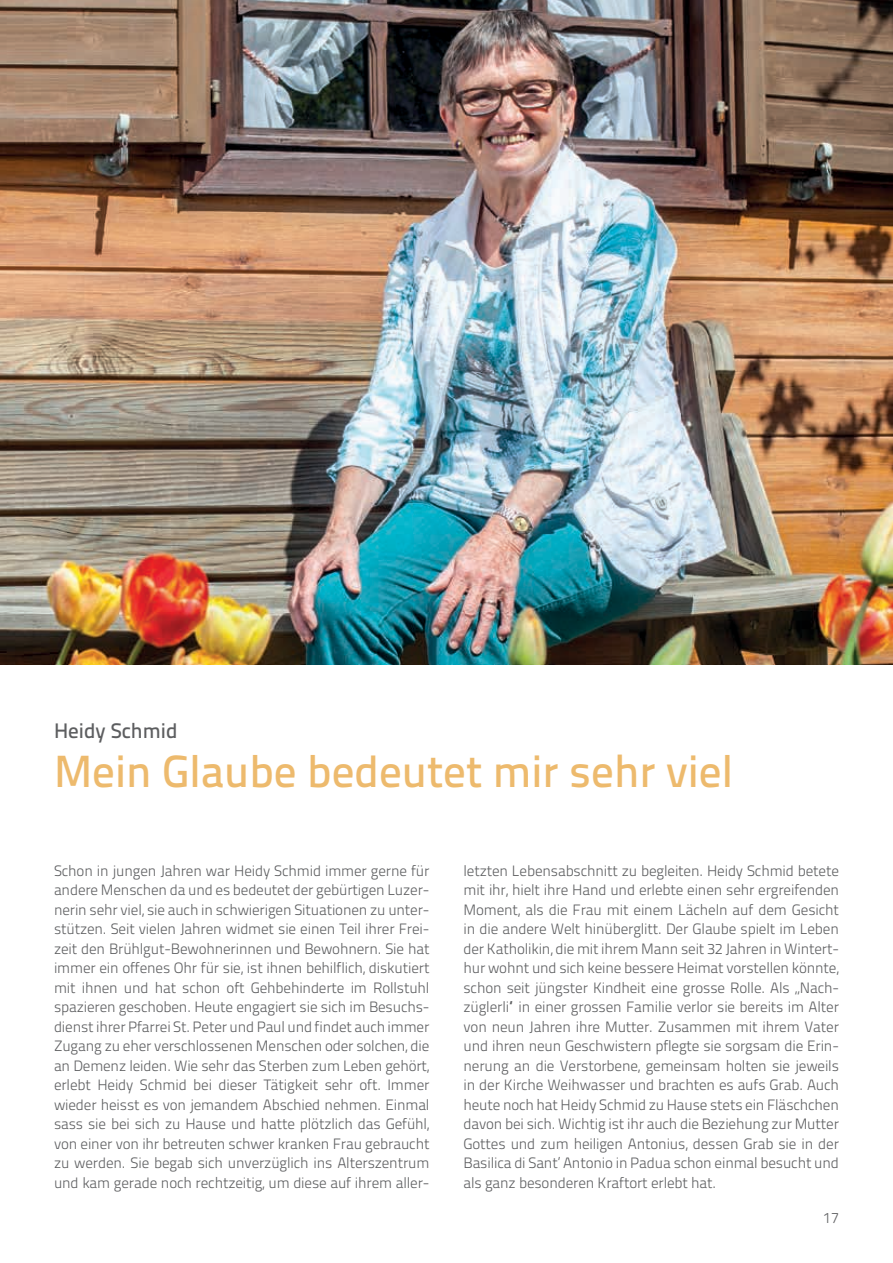
<style>
.page{position:relative;width:893px;height:1263px;background:#fff}
.page>*{position:absolute;margin:0;border:0;box-sizing:border-box;transform-origin:0 0}
.t1{font:500 45px "Titillium Text 22 L";color:#edba6d}
.t2{font:500 21px "Titillium Text 22 L";color:#5d5e60}
.t3{font:300 15px/19.5px "Titillium Text 22 L";letter-spacing:-.01em;color:#5d5e60;text-align:justify}
</style>
<div class="page">
<img style="left:1px;top:0;width:892px;height:664px">
<img style="left:0;top:0;width:1px;height:664px">
<h2 class="t2" style="left:54px;top:714px;width:125px">Heidy Schmid</h2>
<h1 class="t1" style="left:54px;top:737px;width:680px">Mein Glaube bedeutet mir sehr viel</h1>
<p class="t3" style="left:54px;top:860px;width:377px">Schon in jungen Jahren war Heidy Schmid immer gerne für andere Menschen da und es bedeutet der gebürtigen Luzer&shy;nerin sehr viel, sie auch in schwierigen Situationen zu unter&shy;stützen. Seit vielen Jahren widmet sie einen Teil ihrer Frei&shy;zeit den Brühlgut-Bewohnerinnen und Bewohnern. Sie hat immer ein offenes Ohr für sie, ist ihnen behilflich, diskutiert mit ihnen und hat schon oft Gehbehinderte im Rollstuhl spazieren geschoben. Heute engagiert sie sich im Besuchs&shy;dienst ihrer Pfarrei St. Peter und Paul und findet auch immer Zugang zu eher verschlossenen Menschen oder solchen, die an Demenz leiden. Wie sehr das Sterben zum Leben gehört, erlebt Heidy Schmid bei dieser Tätigkeit sehr oft. Immer wieder heisst es von jemandem Abschied nehmen. Einmal sass sie bei sich zu Hause und hatte plötzlich das Gefühl, von einer von ihr betreuten schwer kranken Frau gebraucht zu werden. Sie begab sich unverzüglich ins Alterszentrum und kam gerade noch rechtzeitig, um diese auf ihrem aller-</p>
<p class="t3" style="left:463px;top:860px;width:377px">letzten Lebensabschnitt zu begleiten. Heidy Schmid betete mit ihr, hielt ihre Hand und erlebte einen sehr ergreifenden Moment, als die Frau mit einem Lächeln auf dem Gesicht in die andere Welt hinüberglitt. Der Glaube spielt im Leben der Katholikin, die mit ihrem Mann seit 32 Jahren in Wintert&shy;hur wohnt und sich keine bessere Heimat vorstellen könnte, schon seit jüngster Kindheit eine grosse Rolle. Als „Nach&shy;züglerli“ in einer grossen Familie verlor sie bereits im Alter von neun Jahren ihre Mutter. Zusammen mit ihrem Vater und ihren neun Geschwistern pflegte sie sorgsam die Erin&shy;nerung an die Verstorbene, gemeinsam holten sie jeweils in der Kirche Weihwasser und brachten es aufs Grab. Auch heute noch hat Heidy Schmid zu Hause stets ein Fläschchen davon bei sich. Wichtig ist ihr auch die Beziehung zur Mutter Gottes und zum heiligen Antonius, dessen Grab sie in der Basilica di Sant’ Antonio in Padua schon einmal besucht und als ganz besonderen Kraftort erlebt hat.</p>
<p class="t3" style="left:823px;top:1208px;width:17px">17</p>
</div>
